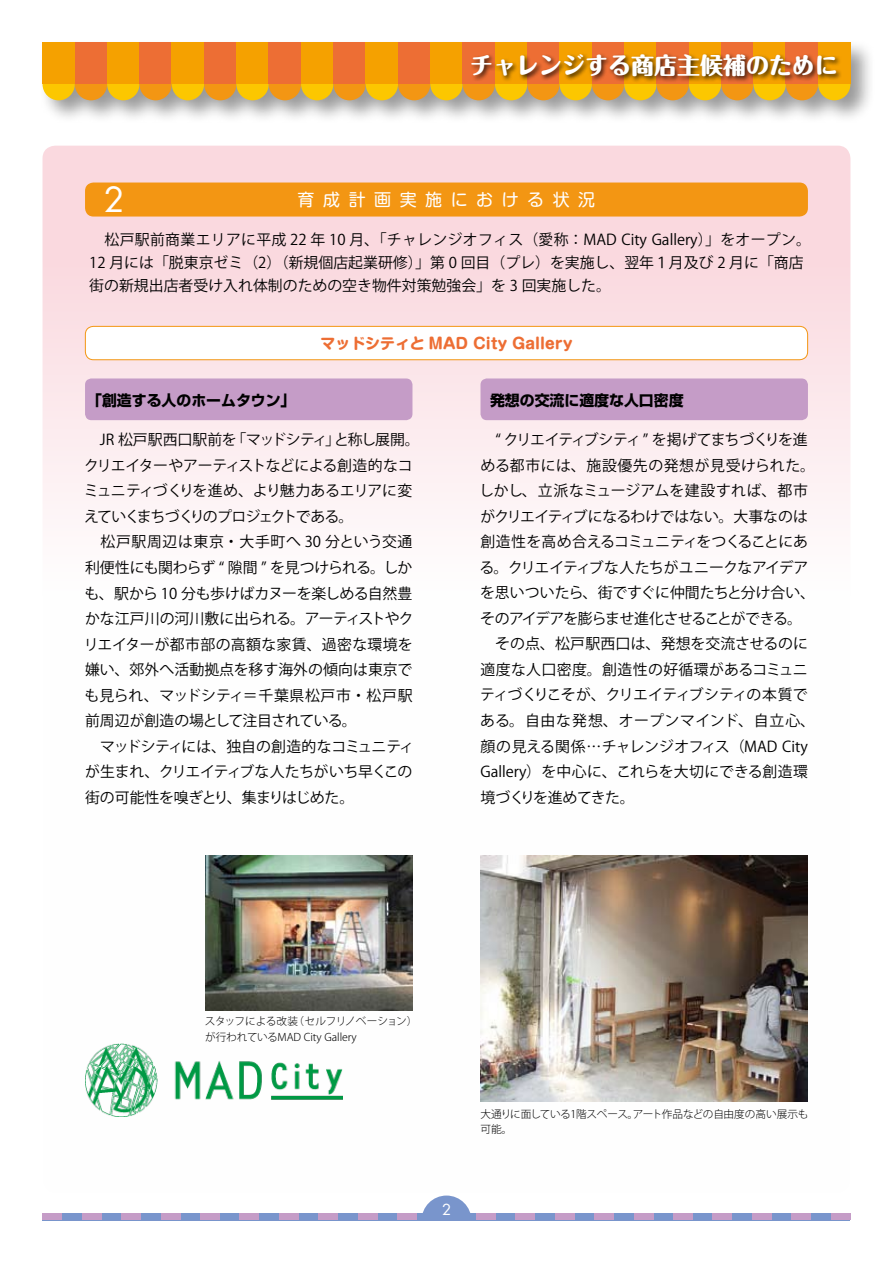
<style>
.page{position:relative;width:893px;height:1263px;background:#fff}
.page>*{position:absolute;margin:0;border:0;box-sizing:border-box;transform-origin:0 0}
.t1{font:33.9px "Futura";color:#fff}
.t2{font:800 22.95px "Maru Fo Pro";color:#fff}
.t3{font:16.95px "Shin M Go Pro";letter-spacing:.5em;color:#fff}
.t4{font:14.85px/25.5px "Koz Go Pro";color:#000}
.t5{font:700 14.85px "Shin Go Pro";color:#000}
.t6{font:700 14.85px "Shin M Go Pro";color:#ed6e34}
.t7{font:14.85px "Futura";color:#fff}
.t8{font:300 10.65px/15.6px "Koz Go Pro";letter-spacing:-.01em;color:#000}
</style>
<div class="page">
<div style="left:38px;top:38px;width:837px;height:86px;background:#000;opacity:.4"></div>
<div style="left:43px;top:68px;width:32px;height:32px;background:#fcc700;border-radius:50%"></div>
<div style="left:43px;top:43px;width:32px;height:41px;background:#f5a100"></div>
<div style="left:75px;top:68px;width:32px;height:32px;background:#f39613;border-radius:50%"></div>
<div style="left:75px;top:43px;width:32px;height:41px;background:#ed6e34"></div>
<div style="left:107px;top:68px;width:32px;height:32px;background:#fcc700;border-radius:50%"></div>
<div style="left:107px;top:43px;width:32px;height:41px;background:#f5a100"></div>
<div style="left:139px;top:68px;width:33px;height:32px;background:#f39613;border-radius:50%"></div>
<div style="left:139px;top:43px;width:33px;height:41px;background:#ed6e34"></div>
<div style="left:172px;top:68px;width:32px;height:32px;background:#fcc700;border-radius:50%"></div>
<div style="left:172px;top:43px;width:32px;height:41px;background:#f5a100"></div>
<div style="left:204px;top:68px;width:32px;height:32px;background:#f39613;border-radius:50%"></div>
<div style="left:204px;top:43px;width:32px;height:41px;background:#ed6e34"></div>
<div style="left:236px;top:68px;width:33px;height:32px;background:#fcc700;border-radius:50%"></div>
<div style="left:236px;top:43px;width:33px;height:41px;background:#f5a100"></div>
<div style="left:269px;top:68px;width:32px;height:32px;background:#f39613;border-radius:50%"></div>
<div style="left:269px;top:43px;width:32px;height:41px;background:#ed6e34"></div>
<div style="left:301px;top:68px;width:32px;height:32px;background:#fcc700;border-radius:50%"></div>
<div style="left:301px;top:43px;width:32px;height:41px;background:#f5a100"></div>
<div style="left:333px;top:68px;width:33px;height:32px;background:#f39613;border-radius:50%"></div>
<div style="left:333px;top:43px;width:33px;height:41px;background:#ed6e34"></div>
<div style="left:366px;top:68px;width:32px;height:32px;background:#fcc700;border-radius:50%"></div>
<div style="left:366px;top:43px;width:32px;height:41px;background:#f5a100"></div>
<div style="left:398px;top:68px;width:32px;height:32px;background:#f39613;border-radius:50%"></div>
<div style="left:398px;top:43px;width:32px;height:41px;background:#ed6e34"></div>
<div style="left:430px;top:68px;width:33px;height:32px;background:#fcc700;border-radius:50%"></div>
<div style="left:430px;top:43px;width:33px;height:41px;background:#f5a100"></div>
<div style="left:463px;top:68px;width:32px;height:32px;background:#f39613;border-radius:50%"></div>
<div style="left:463px;top:43px;width:32px;height:41px;background:#ed6e34"></div>
<div style="left:495px;top:68px;width:32px;height:32px;background:#fcc700;border-radius:50%"></div>
<div style="left:495px;top:43px;width:32px;height:41px;background:#f5a100"></div>
<div style="left:527px;top:68px;width:33px;height:32px;background:#f39613;border-radius:50%"></div>
<div style="left:527px;top:43px;width:33px;height:41px;background:#ed6e34"></div>
<div style="left:560px;top:68px;width:32px;height:32px;background:#fcc700;border-radius:50%"></div>
<div style="left:560px;top:43px;width:32px;height:41px;background:#f5a100"></div>
<div style="left:592px;top:68px;width:32px;height:32px;background:#f39613;border-radius:50%"></div>
<div style="left:592px;top:43px;width:32px;height:41px;background:#ed6e34"></div>
<div style="left:624px;top:68px;width:33px;height:32px;background:#fcc700;border-radius:50%"></div>
<div style="left:624px;top:43px;width:33px;height:41px;background:#f5a100"></div>
<div style="left:657px;top:68px;width:32px;height:32px;background:#f39613;border-radius:50%"></div>
<div style="left:657px;top:43px;width:32px;height:41px;background:#ed6e34"></div>
<div style="left:689px;top:68px;width:32px;height:32px;background:#fcc700;border-radius:50%"></div>
<div style="left:689px;top:43px;width:32px;height:41px;background:#f5a100"></div>
<div style="left:721px;top:68px;width:32px;height:32px;background:#f39613;border-radius:50%"></div>
<div style="left:721px;top:43px;width:32px;height:41px;background:#ed6e34"></div>
<div style="left:753px;top:68px;width:33px;height:32px;background:#fcc700;border-radius:50%"></div>
<div style="left:753px;top:43px;width:33px;height:41px;background:#f5a100"></div>
<div style="left:786px;top:68px;width:32px;height:32px;background:#f39613;border-radius:50%"></div>
<div style="left:786px;top:43px;width:32px;height:41px;background:#ed6e34"></div>
<div style="left:818px;top:68px;width:32px;height:32px;background:#fcc700;border-radius:50%"></div>
<div style="left:818px;top:43px;width:32px;height:41px;background:#f5a100"></div>
<div style="left:43px;top:1213px;width:807px;height:7px;background:#7995cc"></div>
<div style="left:43px;top:1213px;width:19px;height:7px;background:#c59cc7"></div>
<div style="left:82px;top:1213px;width:20px;height:7px;background:#c59cc7"></div>
<div style="left:121px;top:1213px;width:20px;height:7px;background:#c59cc7"></div>
<div style="left:161px;top:1213px;width:19px;height:7px;background:#c59cc7"></div>
<div style="left:200px;top:1213px;width:20px;height:7px;background:#c59cc7"></div>
<div style="left:240px;top:1213px;width:19px;height:7px;background:#c59cc7"></div>
<div style="left:279px;top:1213px;width:20px;height:7px;background:#c59cc7"></div>
<div style="left:318px;top:1213px;width:20px;height:7px;background:#c59cc7"></div>
<div style="left:358px;top:1213px;width:19px;height:7px;background:#c59cc7"></div>
<div style="left:397px;top:1213px;width:20px;height:7px;background:#c59cc7"></div>
<div style="left:476px;top:1213px;width:20px;height:7px;background:#c59cc7"></div>
<div style="left:515px;top:1213px;width:20px;height:7px;background:#c59cc7"></div>
<div style="left:555px;top:1213px;width:20px;height:7px;background:#c59cc7"></div>
<div style="left:594px;top:1213px;width:20px;height:7px;background:#c59cc7"></div>
<div style="left:634px;top:1213px;width:19px;height:7px;background:#c59cc7"></div>
<div style="left:673px;top:1213px;width:20px;height:7px;background:#c59cc7"></div>
<div style="left:712px;top:1213px;width:20px;height:7px;background:#c59cc7"></div>
<div style="left:752px;top:1213px;width:20px;height:7px;background:#c59cc7"></div>
<div style="left:791px;top:1213px;width:20px;height:7px;background:#c59cc7"></div>
<div style="left:831px;top:1213px;width:19px;height:7px;background:#c59cc7"></div>
<div style="left:43px;top:146px;width:807px;height:1047px;background:linear-gradient(to bottom,#fbdfe3,#fff);border-radius:13px"></div>
<svg style="left:422px;top:1195px;width:49px;height:18px"></svg>
<div style="left:469px;top:52px;width:374px;height:31px;background:#000;opacity:.75"></div>
<div style="left:85px;top:326px;width:723px;height:34px;background:#fff;border-radius:8px"></div>
<div style="left:85px;top:326px;width:723px;height:34px;border:1px solid #f39613;border-radius:8px"></div>
<div style="left:85px;top:378px;width:327px;height:42px;background:#c59cc7;border-radius:6px"></div>
<div style="left:480px;top:378px;width:328px;height:42px;background:#c59cc7;border-radius:6px"></div>
<img style="left:85px;top:1044px;width:257px;height:72px">
<img style="left:480px;top:855px;width:328px;height:246px">
<img style="left:205px;top:855px;width:207px;height:156px">
<div style="left:85px;top:183px;width:723px;height:34px;background:#f39613;border-radius:9px"></div>
<h2 class="t2" style="left:470px;top:47px;width:369px">チャレンジする商店主候補のために</h2>
<h1 class="t1" style="left:104px;top:177px;width:22px">2</h1>
<p class="t3" style="left:298px;top:186px;width:299px">育成計画実施における状況</p>
<p class="t4" style="left:89px;top:228px;width:723px;line-height:23.4px">　松戸駅前商業エリアに平成 22 年 10 月、「チャレンジオフィス（愛称：MAD City Gallery）」をオープン。<br>12 月には「脱東京ゼミ（2）（新規個店起業研修）」第 0 回目（プレ）を実施し、翌年１月及び 2 月に「商店街の新規出店者受け入れ体制のための空き物件対策勉強会」を 3 回実施した。</p>
<p class="t6" style="left:321px;top:331px;width:253px">マッドシティと MAD City Gallery</p>
<p class="t5" style="left:87px;top:388px;width:210px">「創造する人のホームタウン」</p>
<p class="t5" style="left:490px;top:388px;width:195px">発想の交流に適度な人口密度</p>
<p class="t4" style="left:84px;top:428px;width:337px">　JR 松戸駅西口駅前を「マッドシティ」と称し展開。クリエイターやアーティストなどによる創造的なコミュニティづくりを進め、より魅力あるエリアに変えていくまちづくりのプロジェクトである。<br>　松戸駅周辺は東京・大手町へ 30 分という交通利便性にも関わらず “ 隙間 ” を見つけられる。しかも、駅から 10 分も歩けばカヌーを楽しめる自然豊かな江戸川の河川敷に出られる。アーティストやクリエイターが都市部の高額な家賃、過密な環境を嫌い、郊外へ活動拠点を移す海外の傾向は東京でも見られ、マッドシティ＝千葉県松戸市・松戸駅前周辺が創造の場として注目されている。<br>　マッドシティには、独自の創造的なコミュニティが生まれ、クリエイティブな人たちがいち早くこの街の可能性を嗅ぎとり、集まりはじめた。</p>
<p class="t4" style="left:479px;top:428px;width:337px">　“ クリエイティブシティ ” を掲げてまちづくりを進める都市には、施設優先の発想が見受けられた。しかし、立派なミュージアムを建設すれば、都市がクリエイティブになるわけではない。大事なのは創造性を高め合えるコミュニティをつくることにある。クリエイティブな人たちがユニークなアイデアを思いついたら、街ですぐに仲間たちと分け合い、そのアイデアを膨らませ進化させることができる。　その点、松戸駅西口は、発想を交流させるのに適度な人口密度。創造性の好循環があるコミュニティづくりこそが、クリエイティブシティの本質である。自由な発想、オープンマインド、自立心、顔の見える関係…チャレンジオフィス（MAD City<br>Gallery）を中心に、これらを大切にできる創造環境づくりを進めてきた。</p>
<p class="t8" style="left:205px;top:1013px;width:214px">スタッフによる改装（セルフリノベーション）が行われているMAD City Gallery</p>
<p class="t7" style="left:442px;top:1199px;width:11px">2</p>
<p class="t8" style="left:480px;top:1106px;width:329px">大通りに面している1階スペース。アート作品などの自由度の高い展示も可能。</p>
</div>
